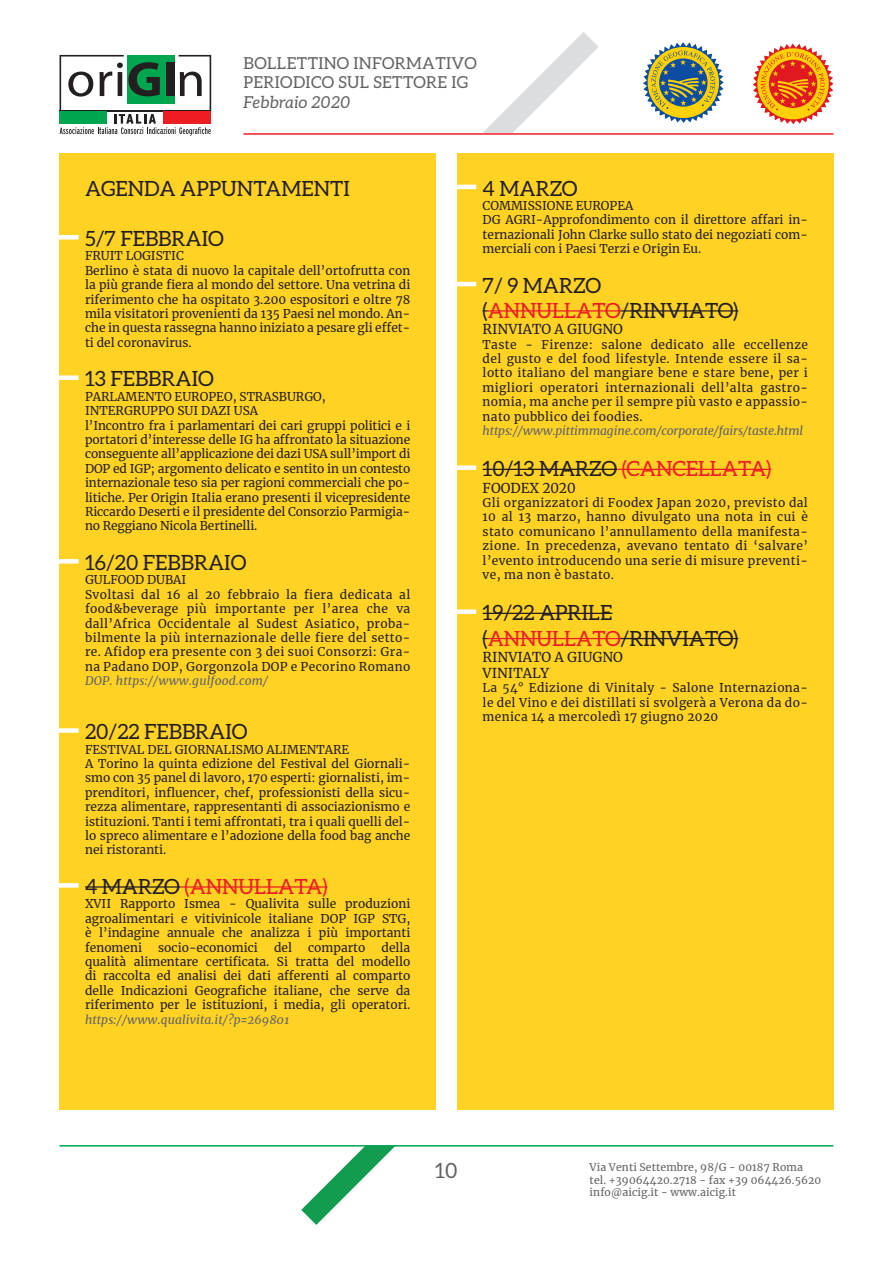
<style>
.page{position:relative;width:893px;height:1263px;background:#fff}
.page>*{position:absolute;margin:0;border:0;box-sizing:border-box;transform-origin:0 0}
.t1{font:21px/25.2px "Aleo";color:#231f20}
.t2{font:21px "Aleo";color:#ee1d23}
.t3{font:21px "Aleo";color:#636366}
.t4{font:16.5px/19.5px "Aleo";letter-spacing:.02em;color:#636366}
.t5{font:italic 16.5px "Aleo";letter-spacing:.02em;color:#636366}
.t6{font:13.5px/16.2px "Merriweather";color:#231f20}
.t7{font:12px/14.4px "Merriweather";color:#231f20;text-align:justify}
.t8{font:12px/14.4px "Merriweather";letter-spacing:.03em;color:#231f20}
.t9{font:italic 12px "Merriweather";letter-spacing:-.01em;color:#636366}
.t10{font:italic 12px "Merriweather";letter-spacing:.01em;color:#636366}
.t11{font:italic 12px "Merriweather";letter-spacing:.015em;color:#636366}
.t12{font:10.5px/12.6px "Merriweather";letter-spacing:.01em;color:#636366}
.s1{color:#ee1d23}
</style>
<div class="page">
<svg style="left:301px;top:1146px;width:94px;height:79px"></svg>
<svg style="left:483px;top:32px;width:115px;height:101px"></svg>
<hr style="left:243px;top:133px;width:590px;height:2px;background:#ee1d23">
<hr style="left:60px;top:1145px;width:773px;height:1px;background:#00a54f">
<svg style="left:60px;top:55px;width:151px;height:81px"></svg>
<div style="left:60px;top:111px;width:47px;height:13px;background:#00a54f"></div>
<div style="left:163px;top:111px;width:48px;height:13px;background:#ee1d23"></div>
<svg style="left:643px;top:42px;width:81px;height:81px"></svg>
<svg style="left:753px;top:43px;width:80px;height:81px"></svg>
<div style="left:60px;top:153px;width:376px;height:957px;background:#ffd224"></div>
<div style="left:55px;top:235px;width:24px;height:5px;background:#fff"></div>
<div style="left:55px;top:375px;width:24px;height:5px;background:#fff"></div>
<div style="left:55px;top:559px;width:24px;height:5px;background:#fff"></div>
<div style="left:55px;top:728px;width:24px;height:5px;background:#fff"></div>
<div style="left:55px;top:883px;width:24px;height:5px;background:#fff"></div>
<hr style="left:85px;top:886px;width:95px;height:2px;background:#231f20">
<hr style="left:180px;top:886px;width:147px;height:2px;background:#ee1d23">
<div style="left:457px;top:153px;width:376px;height:957px;background:#ffd224"></div>
<hr style="left:453px;top:185px;width:23px;height:4px;background:#fff">
<hr style="left:453px;top:282px;width:23px;height:4px;background:#fff">
<div style="left:453px;top:465px;width:23px;height:5px;background:#fff"></div>
<div style="left:453px;top:609px;width:23px;height:5px;background:#fff"></div>
<hr style="left:488px;top:310px;width:132px;height:2px;background:#ee1d23">
<hr style="left:620px;top:310px;width:118px;height:2px;background:#231f20">
<hr style="left:483px;top:469px;width:134px;height:1px;background:#231f20">
<hr style="left:617px;top:469px;width:154px;height:1px;background:#ee1d23">
<hr style="left:483px;top:613px;width:129px;height:1px;background:#231f20">
<hr style="left:488px;top:638px;width:132px;height:1px;background:#ee1d23">
<hr style="left:620px;top:638px;width:118px;height:1px;background:#231f20">
<h2 class="t4" style="left:243px;top:53px;width:235px">BOLLETTINO INFORMATIVO<br>PERIODICO SUL SETTORE IG</h2>
<h2 class="t5" style="left:243px;top:92px;width:108px">Febbraio 2020</h2>
<h1 class="t1" style="left:85px;top:175px;width:47px">AGENDA</h1>
<h1 class="t1" style="left:180px;top:175px;width:16px">APPUNTAMENTI</h1>
<h1 class="t1" style="left:85px;top:226px;width:101px">5/7 FEBBRAIO</h1>
<p class="t7" style="left:85px;top:248px;width:16px">Fruit</p>
<p class="t7" style="left:85px;top:248px;width:327px;text-align:left;text-indent:41px">Logistic<br>Berlino è stata di nuovo la capitale dell’ortofrutta con la più grande fiera al mondo del settore. Una vetrina di riferimento che ha ospitato 3.200 espositori e oltre 78 mila visitatori provenienti da 135 Paesi nel mondo. An&shy;che in questa rassegna hanno iniziato a pesare gli effet&shy;ti del coronavirus.</p>
<h1 class="t1" style="left:85px;top:366px;width:91px">13 FEBBRAIO</h1>
<p class="t7" style="left:85px;top:389px;width:18px">Parlamento</p>
<p class="t7" style="left:175px;top:389px;width:18px">Europeo</p>
<p class="t7" style="left:233px;top:389px;width:24px">, Strasburgo</p>
<p class="t7" style="left:322px;top:389px;width:6px">,</p>
<p class="t7" style="left:85px;top:403px;width:15px">Intergruppo</p>
<p class="t7" style="left:177px;top:403px;width:8px">sui</p>
<p class="t7" style="left:201px;top:403px;width:9px">dazi</p>
<p class="t7" style="left:85px;top:403px;width:327px;text-align:left;text-indent:149px">USA<br>l’Incontro fra i parlamentari dei cari gruppi politici e i portatori d’interesse delle IG ha affrontato la situazione conseguente all’applicazione dei dazi USA sull’import di DOP ed IGP; argomento delicato e sentito in un contesto internazionale teso sia per ragioni commerciali che po&shy;litiche. Per Origin Italia erano presenti il vicepresidente Riccardo Deserti e il presidente del Consorzio Parmigia&shy;no Reggiano Nicola Bertinelli.</p>
<h1 class="t1" style="left:85px;top:550px;width:123px">16/20 FEBBRAIO</h1>
<p class="t7" style="left:85px;top:572px;width:19px">Gulfood</p>
<p class="t8" style="left:85px;top:572px;width:327px;text-indent:62px">Dubai<br>Svoltasi dal 16 al 20 febbraio la fiera dedicata al food&amp;beverage più importante per l’area che va dall’Africa Occidentale al Sudest Asiatico, proba&shy;bilmente la più internazionale delle fiere del setto&shy;re. Afidop era presente con 3 dei suoi Consorzi: Gra&shy;na Padano DOP, Gorgonzola DOP e Pecorino Romano</p>
<p class="t11" style="left:85px;top:672px;width:185px">DOP. https://www.gulfood.com/</p>
<h1 class="t1" style="left:85px;top:719px;width:125px">20/22 FEBBRAIO</h1>
<p class="t7" style="left:85px;top:742px;width:16px">Festival</p>
<p class="t7" style="left:147px;top:742px;width:9px">del</p>
<p class="t7" style="left:175px;top:742px;width:18px">Giornalismo</p>
<p class="t7" style="left:85px;top:742px;width:327px;text-align:left;text-indent:181px">Alimentare<br>A Torino la quinta edizione del Festival del Giornali&shy;smo con 35 panel di lavoro, 170 esperti: giornalisti, im&shy;prenditori, influencer, chef, professionisti della sicu&shy;rezza alimentare, rappresentanti di associazionismo e istituzioni. Tanti i temi affrontati, tra i quali quelli del&shy;lo spreco alimentare e l’adozione della food bag anche nei ristoranti.</p>
<h1 class="t1" style="left:85px;top:874px;width:34px">4 MARZO</h1>
<h1 class="t2" style="left:185px;top:875px;width:144px">(ANNULLATA)</h1>
<p class="t7" style="left:85px;top:896px;width:327px">XVII Rapporto Ismea - Qualivita sulle produzioni agroalimentari e vitivinicole italiane DOP IGP STG, è l’indagine annuale che analizza i più importanti fenomeni</p>
<p class="t7" style="left:85px;top:940px;width:327px;text-indent:297px">della qualità alimentare certificata. Si tratta del modello di raccolta ed analisi dei dati afferenti al comparto delle Indicazioni Geografiche italiane, che serve da riferimento per le istituzioni, i media, gli operatori.</p>
<p class="t10" style="left:85px;top:1011px;width:206px">https://www.qualivita.it/?p=269801</p>
<p class="t7" style="left:158px;top:940px;width:101px">socio-economici</p>
<p class="t7" style="left:274px;top:940px;width:19px">del</p>
<p class="t7" style="left:308px;top:940px;width:59px">comparto</p>
<h1 class="t1" style="left:483px;top:175px;width:34px">4 MARZO</h1>
<p class="t7" style="left:483px;top:198px;width:18px">Commissione</p>
<p class="t7" style="left:483px;top:198px;width:327px;text-align:left;text-indent:93px">Europea<br>DG AGRI-Approfondimento con il direttore affari in&shy;ternazionali John Clarke sullo stato dei negoziati com&shy;merciali con i Paesi Terzi e Origin Eu.</p>
<h1 class="t1" style="left:483px;top:272px;width:257px">7/ 9 MARZO (<span class="s1">ANNULLATO</span>/RINVIATO)</h1>
<p class="t6" style="left:483px;top:321px;width:142px">RINVIATO A GIUGNO</p>
<p class="t7" style="left:483px;top:337px;width:327px">Taste - Firenze: salone dedicato alle eccellenze del gusto e del food lifestyle. Intende essere il sa&shy;lotto italiano del mangiare bene e stare bene, per i migliori operatori internazionali dell’alta gastro&shy;nomia, ma anche per il sempre più vasto e appassio&shy;nato pubblico dei foodies.</p>
<p class="t9" style="left:483px;top:422px;width:322px">https://www.pittimmagine.com/corporate/fairs/taste.html</p>
<h1 class="t1" style="left:483px;top:456px;width:73px">10/13 MARZO</h1>
<h1 class="t2" style="left:622px;top:457px;width:151px">(CANCELLATA)</h1>
<p class="t6" style="left:483px;top:479px;width:19px">Foodex</p>
<p class="t6" style="left:542px;top:479px;width:35px">2020</p>
<p class="t7" style="left:483px;top:495px;width:327px">Gli organizzatori di Foodex Japan 2020, previsto dal 10 al 13 marzo, hanno divulgato una nota in cui è stato comunicano l’annullamento della manifesta&shy;zione. In precedenza, avevano tentato di ‘salvare’ l’evento introducendo una serie di misure preventi&shy;ve, ma non è bastato.</p>
<h1 class="t1" style="left:483px;top:600px;width:70px">19/22 APRI</h1>
<h1 class="t1" style="left:483px;top:600px;width:257px;text-indent:105px">LE (<span class="s1">ANNULLATO</span>/RINVIATO)</h1>
<p class="t6" style="left:483px;top:648px;width:142px">RINVIATO A GIUGNO<br>Vinital</p>
<p class="t6" style="left:541px;top:665px;width:10px">y</p>
<p class="t7" style="left:483px;top:680px;width:327px">La 54° Edizione di Vinitaly - Salone Internaziona&shy;le del Vino e dei distillati si svolgerà a Verona da do&shy;menica 14 a mercoledì 17 giugno 2020</p>
<h1 class="t3" style="left:435px;top:1158px;width:24px">10</h1>
<p class="t12" style="left:590px;top:1161px;width:233px">Via Venti Settembre, 98/G - 00187 Roma tel. +39064420.2718 - fax +39 064426.5620 info@aicig.it - www.aicig.it</p>
</div>
